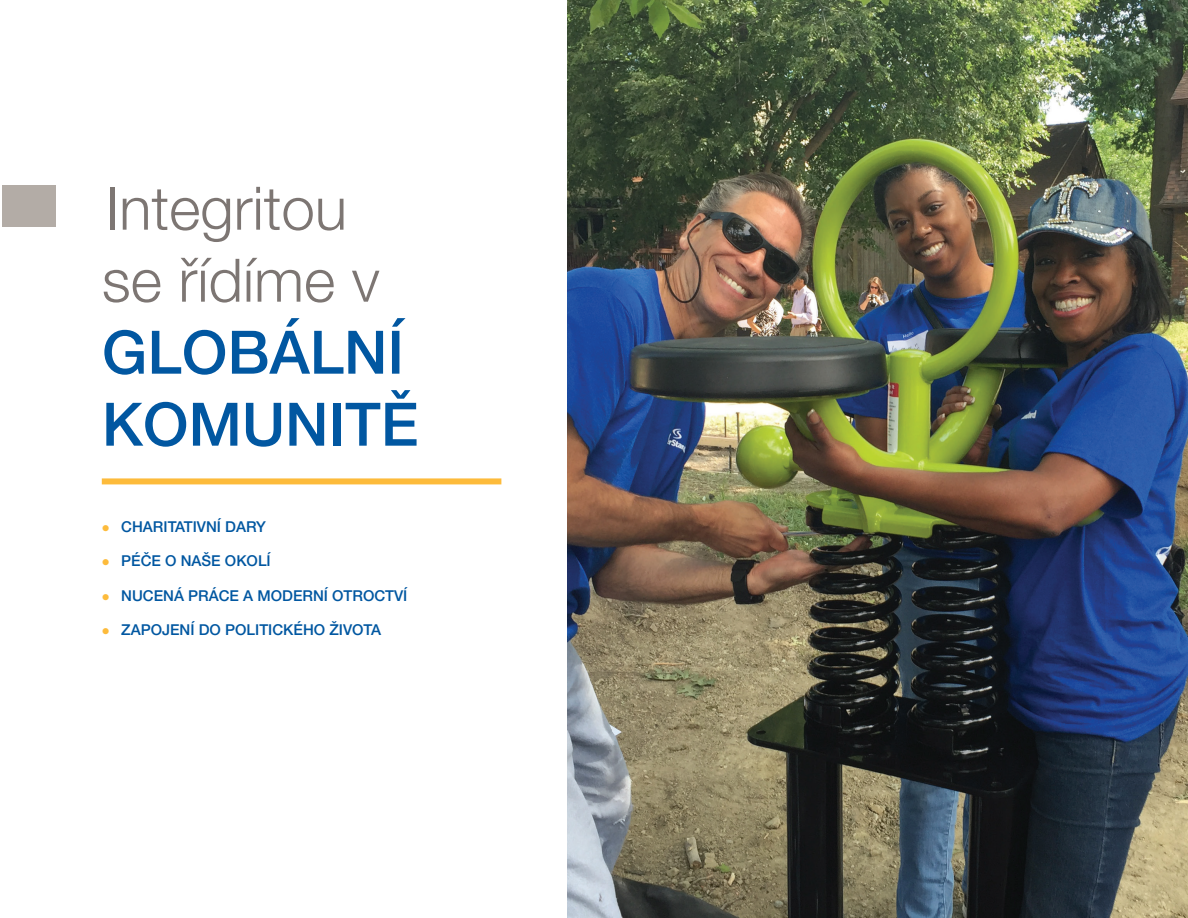
<style>
.page{position:relative;width:1188px;height:918px;background:#fff}
.page>*{position:absolute;margin:0;border:0;box-sizing:border-box;transform-origin:0 0}
.t1{font:300 60px/72px "Helvetica Neue LT Pro";color:#7d7673}
.t2{font:500 60px/72px "Helvetica Neue LT Pro";color:#0157a1}
.t3{font:500 15px "Helvetica Neue LT Pro";color:#0157a1}
.s1{color:#fdbb3b}
</style>
<div class="page">
<img style="left:567px;top:0;width:621px;height:918px">
<div style="left:2px;top:186px;width:54px;height:41px;background:#b3aca6"></div>
<div style="left:102px;top:478px;width:399px;height:6px;background:#fdbb3b"></div>
<h1 class="t1" style="left:102px;top:171px;width:279px">Integritou se řídíme v</h1>
<h1 class="t2" style="left:102px;top:316px;width:318px">GLOBÁLNÍ<br>KOMUNITĚ</h1>
<p class="t3" style="left:102px;top:517px;width:165px"><span class="s1">●</span> CHARITATIVNÍ DARY</p>
<p class="t3" style="left:102px;top:552px;width:170px"><span class="s1">●</span> PÉČE O NAŠE OKOLÍ</p>
<p class="t3" style="left:102px;top:586px;width:307px"><span class="s1">●</span> NUCENÁ PRÁCE A MODERNÍ OTROCTVÍ</p>
<p class="t3" style="left:102px;top:621px;width:281px"><span class="s1">●</span> ZAPOJENÍ DO POLITICKÉHO ŽIVOTA</p>
</div>
